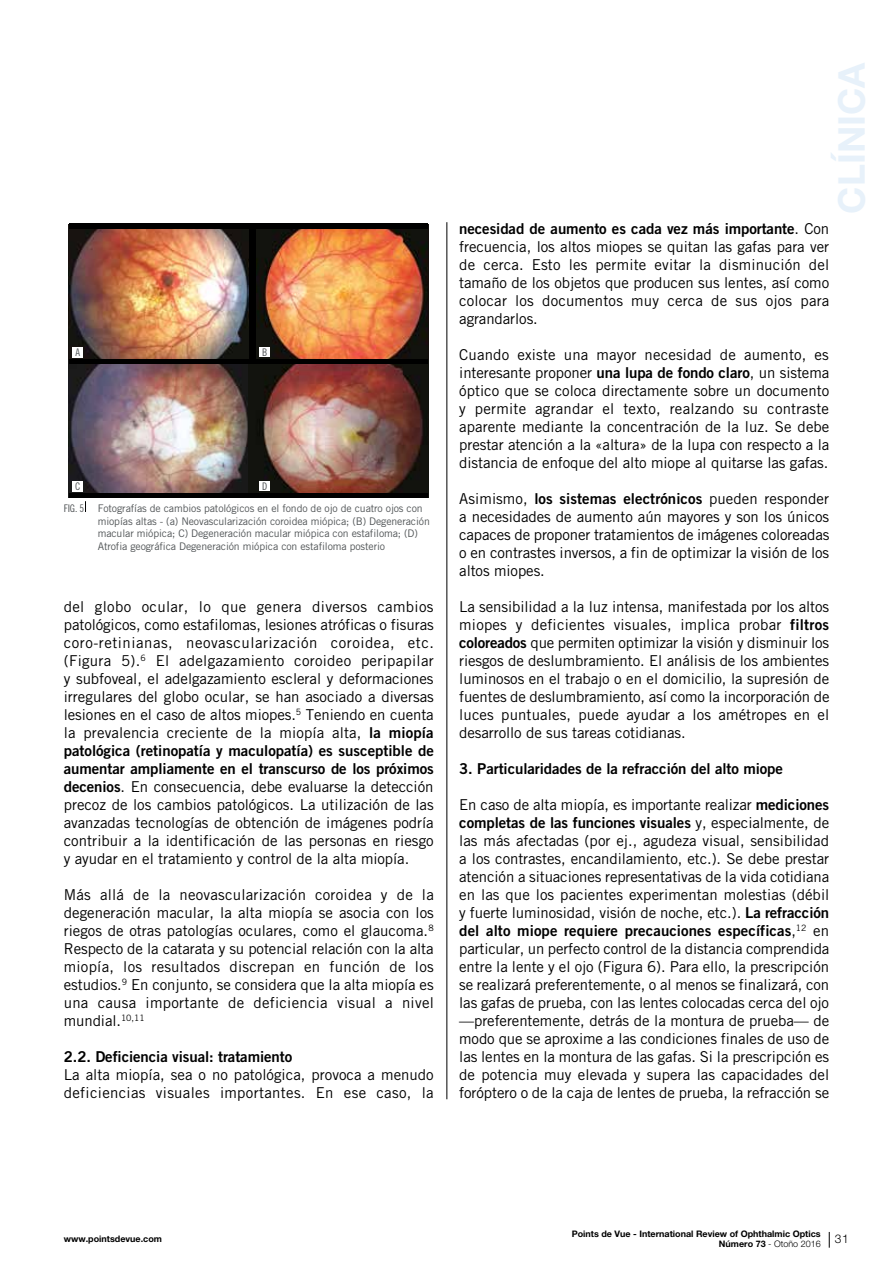
<style>
.page{position:relative;width:893px;height:1263px;background:#fff}
.page>*{position:absolute;margin:0;border:0;box-sizing:border-box;transform-origin:0 0}
.t1{font:700 36.9px "Helvetica Neue LT Std";color:#e7f1fa}
.t2{font:15px/18px "Trade Gothic LT Std";letter-spacing:-.005em;color:#000;text-align:justify}
.t3{font:15px/18px "Trade Gothic LT Std Bd 2";letter-spacing:-.005em;color:#000}
.t4{font:15px/18px "Trade Gothic LT Std";letter-spacing:.02em;color:#000}
.t5{font:300 12px "Helvetica Neue LT Std";color:#000}
.t6{font:10.5px/12.6px "Trade Gothic LT Std";letter-spacing:-.01em;color:#505456}
.t7{font:10.5px "Trade Gothic LT Std Cn 18";color:#505456}
.t8{font:700 9px/10.8px "Helvetica Neue LT Std";color:#000;text-align:right}
.s1{font-family:"Trade Gothic LT Std Bd 2"}
.s2{font-family:"Trade Gothic LT Std"}
.s3{font-weight:300}
</style>
<div class="page">
<svg style="left:829px;top:1232px;width:1px;height:16px"></svg>
<hr style="left:446px;top:222px;width:1px;height:877px;background:#000">
<img style="left:69px;top:228px;width:180px;height:265px">
<img style="left:257px;top:224px;width:172px;height:136px">
<img style="left:249px;top:360px;width:180px;height:137px">
<hr style="left:69px;top:359px;width:358px;height:4px;background:#000">
<hr style="left:69px;top:493px;width:358px;height:4px;background:#000">
<hr style="left:69px;top:224px;width:358px;height:4px;background:#000">
<div style="left:72px;top:347px;width:11px;height:11px;background:#fff"></div>
<div style="left:72px;top:481px;width:11px;height:11px;background:#fff"></div>
<div style="left:259px;top:347px;width:11px;height:10px;background:#fff"></div>
<div style="left:259px;top:481px;width:11px;height:9px;background:#fff"></div>
<p class="t7" style="left:75px;top:346px;width:6px">A</p>
<p class="t7" style="left:75px;top:480px;width:7px">C</p>
<p class="t7" style="left:262px;top:346px;width:7px">B</p>
<p class="t7" style="left:262px;top:479px;width:7px">D</p>
<p class="t7" style="left:64px;top:502px;width:22px">FIG. 5</p>
<p class="t6" style="left:98px;top:502px;width:334px">Fotografías de cambios patológicos en el fondo de ojo de cuatro ojos con miopías altas - (a) Neovascularización coroidea miópica; (B) Degeneración macular miópica; C) Degeneración macular miópica con estafiloma; (D)<br>Atrofia geográfica Degeneración miópica con estafiloma posterio</p>
<p class="t2" style="left:64px;top:597px;width:372px">del globo ocular, lo que genera diversos cambios patológicos, como estafilomas, lesiones atróficas o fisuras coro-retinianas, neovascularización coroidea, etc. (Figura 5).<sup>6</sup> El adelgazamiento coroideo peripapilar y subfoveal, el adelgazamiento escleral y deformaciones irregulares del globo ocular, se han asociado a diversas lesiones en el caso de altos miopes.<sup>5</sup> Teniendo en cuenta la prevalencia creciente de la miopía alta, <span class="s1">la miopía</span></p>
<p class="t3" style="left:64px;top:741px;width:372px">patológica (retinopatía y maculopatía) es susceptible de aumentar ampliamente en el transcurso de los próximos</p>
<p class="t2" style="left:64px;top:777px;width:371px"><span class="s1">decenios</span>. En consecuencia, debe evaluarse la detección precoz de los cambios patológicos. La utilización de las avanzadas tecnologías de obtención de imágenes podría contribuir a la identificación de las personas en riesgo y ayudar en el tratamiento y control de la alta miopía.</p>
<p class="t2" style="left:64px;top:885px;width:372px">Más allá de la neovascularización coroidea y de la degeneración macular, la alta miopía se asocia con los riegos de otras patologías oculares, como el glaucoma.<sup>8<br></sup>Respecto de la catarata y su potencial relación con la alta miopía, los resultados discrepan en función de los estudios.<sup>9</sup> En conjunto, se considera que la alta miopía es una causa importante de deficiencia visual a nivel mundial.<sup>10,11</sup></p>
<p class="t3" style="left:64px;top:1047px;width:230px">2.2. Deficiencia visual: tratamiento</p>
<p class="t4" style="left:64px;top:1065px;width:371px">La alta miopía, sea o no patológica, provoca a menudo deficiencias visuales importantes. En ese caso, la</p>
<h1 class="t1" style="left:829px;top:213px;width:153px;rotate:-90deg">CLÍNICA</h1>
<p class="t3" style="left:459px;top:219px;width:371px">necesidad de aumento es cada vez más importante<span class="s2">. Con</span></p>
<p class="t2" style="left:459px;top:237px;width:372px">frecuencia, los altos miopes se quitan las gafas para ver de cerca. Esto les permite evitar la disminución del tamaño de los objetos que producen sus lentes, así como colocar los documentos muy cerca de sus ojos para agrandarlos.</p>
<p class="t2" style="left:459px;top:345px;width:372px">Cuando existe una mayor necesidad de aumento, es interesante proponer <span class="s1">una lupa de fondo claro</span>, un sistema óptico que se coloca directamente sobre un documento y permite agrandar el texto, realzando su contraste aparente mediante la concentración de la luz. Se debe prestar atención a la «altura» de la lupa con respecto a la distancia de enfoque del alto miope al quitarse las gafas.</p>
<p class="t2" style="left:459px;top:489px;width:372px">Asimismo, <span class="s1">los sistemas electrónicos</span> pueden responder a necesidades de aumento aún mayores y son los únicos capaces de proponer tratamientos de imágenes coloreadas o en contrastes inversos, a fin de optimizar la visión de los altos miopes.</p>
<p class="t2" style="left:459px;top:597px;width:372px">La sensibilidad a la luz intensa, manifestada por los altos miopes y deficientes visuales, implica probar <span class="s1">filtros coloreados</span> que permiten optimizar la visión y disminuir los riesgos de deslumbramiento. El análisis de los ambientes luminosos en el trabajo o en el domicilio, la supresión de fuentes de deslumbramiento, así como la incorporación de luces puntuales, puede ayudar a los amétropes en el desarrollo de sus tareas cotidianas.</p>
<p class="t3" style="left:459px;top:759px;width:325px">3. Particularidades de la refracción del alto miope</p>
<p class="t2" style="left:459px;top:795px;width:371px">En caso de alta miopía, es importante realizar <span class="s1">mediciones</span></p>
<p class="t3" style="left:459px;top:813px;width:371px">completas de las funciones visuales <span class="s2">y, especialmente, de</span></p>
<p class="t2" style="left:459px;top:831px;width:372px">las más afectadas (por ej., agudeza visual, sensibilidad a los contrastes, encandilamiento, etc.). Se debe prestar atención a situaciones representativas de la vida cotidiana en las que los pacientes experimentan molestias (débil y fuerte luminosidad, visión de noche, etc.). <span class="s1">La refracción</span></p>
<p class="t3" style="left:459px;top:921px;width:371px">del alto miope requiere precauciones específicas<span class="s2">,</span><sup>12</sup> <span class="s2">en</span></p>
<p class="t2" style="left:459px;top:939px;width:372px">particular, un perfecto control de la distancia comprendida entre la lente y el ojo (Figura 6). Para ello, la prescripción se realizará preferentemente, o al menos se finalizará, con las gafas de prueba, con las lentes colocadas cerca del ojo —preferentemente, detrás de la montura de prueba— de modo que se aproxime a las condiciones finales de uso de las lentes en la montura de las gafas. Si la prescripción es de potencia muy elevada y supera las capacidades del foróptero o de la caja de lentes de prueba, la refracción se</p>
<p class="t8" style="left:572px;top:1228px;width:250px">Points de Vue - International Review of Ophthalmic Optics<br>Número 73 <span class="s3">- Otoño 2016</span></p>
<p class="t8" style="left:64px;top:1233px;width:100px">www.pointsdevue.com</p>
<p class="t5" style="left:835px;top:1231px;width:15px">31</p>
</div>
